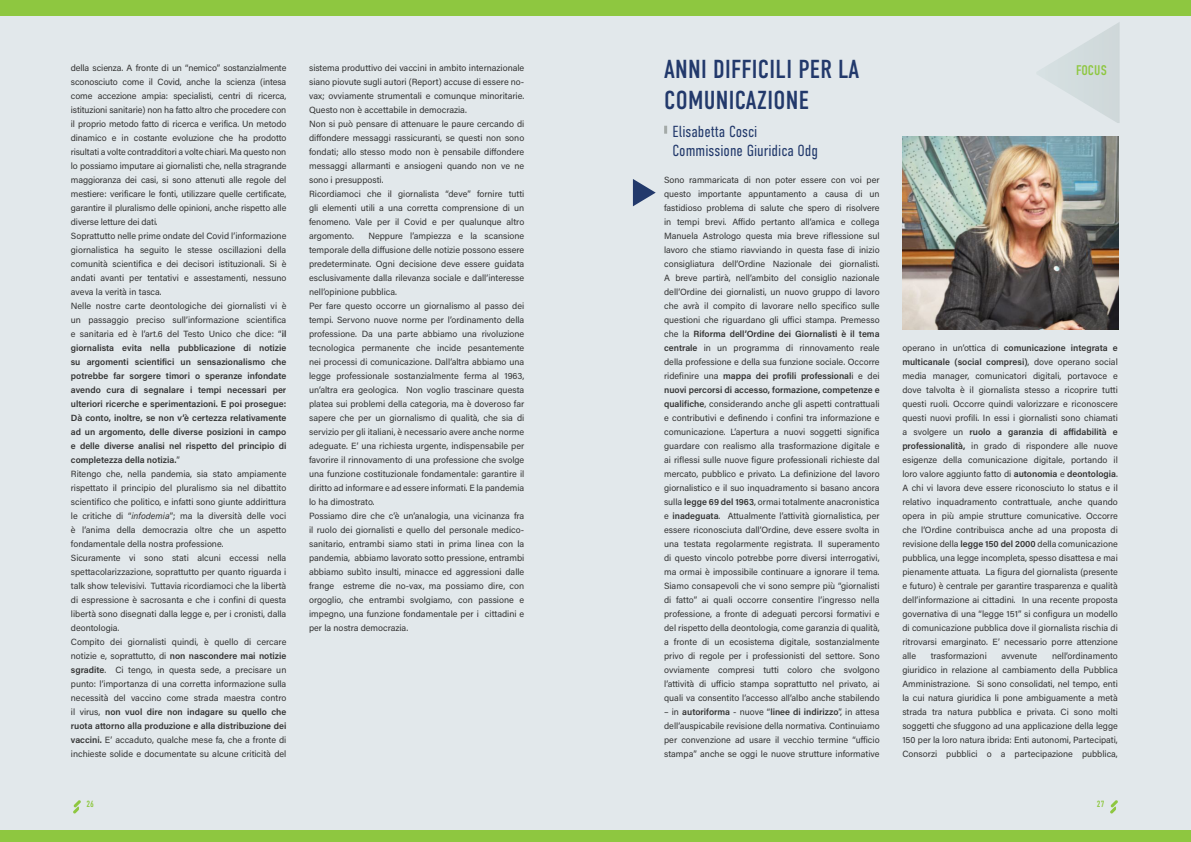
<style>
.page{position:relative;width:1191px;height:842px;background:#e2e8eb}
.page>*{position:absolute;margin:0;border:0;box-sizing:border-box;transform-origin:0 0}
.t1{font:26px "DIN Condensed";letter-spacing:.01em;color:#22396b}
.t2{font:300 16px "DIN Condensed";color:#22396b}
.t3{font:14px "DIN Condensed";letter-spacing:.01em;color:#8ec740}
.t4{font:9px/14px "Acumin Pro";color:#333;text-align:justify}
.t5{font:600 9px/14px "Acumin Pro";color:#333;text-align:justify}
.t6{font:9px "DIN Condensed";color:#8ec740}
.s1{font-weight:400}
.s2{font-style:italic}
.s3{font-weight:600}
</style>
<div class="page">
<svg style="left:1110px;top:800px;width:8px;height:13px"></svg>
<svg style="left:73px;top:800px;width:8px;height:13px"></svg>
<div style="left:0;top:0;width:1191px;height:15px;background:#8ec740"></div>
<div style="left:0;top:831px;width:1191px;height:11px;background:#8ec740"></div>
<svg style="left:1039px;top:23px;width:80px;height:100px"></svg>
<svg style="left:664px;top:126px;width:3px;height:8px"></svg>
<svg style="left:633px;top:179px;width:22px;height:27px"></svg>
<img style="left:902px;top:136px;width:216px;height:194px">
<p class="t4" style="left:71px;top:60px;width:217px">della scienza. A fronte di un “nemico” sostanzialmente sconosciuto come il Covid, anche la scienza (intesa come accezione ampia: specialisti, centri di ricerca, istituzioni sanitarie) non ha fatto altro che procedere con il proprio metodo fatto di ricerca e verifica. Un metodo dinamico e in costante evoluzione che ha prodotto risultati a volte contradditori a volte chiari. Ma questo non lo possiamo imputare ai giornalisti che, nella stragrande maggioranza dei casi, si sono attenuti alle regole del mestiere: verificare le fonti, utilizzare quelle certificate, garantire il pluralismo delle opinioni, anche rispetto alle diverse letture dei dati.</p>
<p class="t4" style="left:71px;top:228px;width:217px">Soprattutto nelle prime ondate del Covid l’informazione giornalistica ha seguito le stesse oscillazioni della comunità scientifica e dei decisori istituzionali. Si è andati avanti per tentativi e assestamenti, nessuno aveva la verità in tasca.</p>
<p class="t5" style="left:71px;top:298px;width:217px"><span class="s1">Nelle nostre carte deontologiche dei giornalisti vi è un passaggio preciso sull’informazione scientifica e sanitaria ed è l’art.6 del Testo Unico che dice: “</span>il giornalista evita nella pubblicazione di notizie su argomenti scientifici un sensazionalismo che potrebbe far sorgere timori o speranze infondate avendo cura di segnalare i tempi necessari per ulteriori ricerche e sperimentazioni. E poi prosegue:<br>Dà conto, inoltre, se non v’è certezza relativamente ad un argomento, delle diverse posizioni in campo e delle diverse analisi nel rispetto del principio di completezza della notizia.<span class="s1">”</span></p>
<p class="t4" style="left:71px;top:466px;width:217px">Ritengo che, nella pandemia, sia stato ampiamente rispettato il principio del pluralismo sia nel dibattito scientifico che politico, e infatti sono giunte addirittura le critiche di “<span class="s2">infodemia</span>”; ma la diversità delle voci è l’anima della democrazia oltre che un aspetto fondamentale della nostra professione.</p>
<p class="t4" style="left:71px;top:550px;width:217px">Sicuramente vi sono stati alcuni eccessi nella spettacolarizzazione, soprattutto per quanto riguarda i talk show televisivi. Tuttavia ricordiamoci che la libertà di espressione è sacrosanta e che i confini di questa libertà sono disegnati dalla legge e, per i cronisti, dalla deontologia.</p>
<p class="t4" style="left:71px;top:634px;width:217px">Compito dei giornalisti quindi, è quello di cercare notizie e, soprattutto, di <span class="s3">non nascondere mai notizie sgradite</span>. Ci tengo, in questa sede, a precisare un punto: l’importanza di una corretta informazione sulla necessità del vaccino come strada maestra contro il virus, <span class="s3">non vuol dire non indagare su quello che ruota attorno alla produzione e alla distribuzione dei vaccini.</span> E’ accaduto, qualche mese fa, che a fronte di inchieste solide e documentate su alcune criticità del</p>
<p class="t4" style="left:309px;top:60px;width:217px">sistema produttivo dei vaccini in ambito internazionale siano piovute sugli autori (Report) accuse di essere no&shy;vax; ovviamente strumentali e comunque minoritarie.<br>Questo non è accettabile in democrazia.</p>
<p class="t4" style="left:309px;top:116px;width:217px">Non si può pensare di attenuare le paure cercando di diffondere messaggi rassicuranti, se questi non sono fondati; allo stesso modo non è pensabile diffondere messaggi allarmanti e ansiogeni quando non ve ne sono i presupposti.</p>
<p class="t4" style="left:309px;top:186px;width:217px">Ricordiamoci che il giornalista “deve” fornire tutti gli elementi utili a una corretta comprensione di un fenomeno. Vale per il Covid e per qualunque altro argomento.</p>
<p class="t4" style="left:309px;top:228px;width:217px;text-indent:59px">Neppure l’ampiezza e la scansione temporale della diffusione delle notizie possono essere predeterminate. Ogni decisione deve essere guidata esclusivamente dalla rilevanza sociale e dall’interesse nell’opinione pubblica.</p>
<p class="t4" style="left:309px;top:298px;width:217px">Per fare questo occorre un giornalismo al passo dei tempi. Servono nuove norme per l’ordinamento della professione. Da una parte abbiamo una rivoluzione tecnologica permanente che incide pesantemente nei processi di comunicazione. Dall’altra abbiamo una legge professionale sostanzialmente ferma al 1963, un’altra era geologica. Non voglio trascinare questa platea sui problemi della categoria, ma è doveroso far sapere che per un giornalismo di qualità, che sia di servizio per gli italiani, è necessario avere anche norme adeguate. E’ una richiesta urgente, indispensabile per favorire il rinnovamento di una professione che svolge una funzione costituzionale fondamentale: garantire il diritto ad informare e ad essere informati. E la pandemia lo ha dimostrato.</p>
<p class="t4" style="left:309px;top:508px;width:217px">Possiamo dire che c’è un’analogia, una vicinanza fra il ruolo dei giornalisti e quello del personale medico&shy;sanitario, entrambi siamo stati in prima linea con la pandemia, abbiamo lavorato sotto pressione, entrambi abbiamo subìto insulti, minacce ed aggressioni dalle frange estreme die no-vax, ma possiamo dire, con orgoglio, che entrambi svolgiamo, con passione e impegno, una funzione fondamentale per i cittadini e per la nostra democrazia.</p>
<p class="t1" style="left:664px;top:54px;width:196px">ANNI DIFFICILI PER LA</p>
<h3 class="t3" style="left:1076px;top:62px;width:32px">FOCUS</h3>
<p class="t1" style="left:664px;top:85px;width:146px">COMUNICAZIONE</p>
<p class="t2" style="left:672px;top:122px;width:86px">Elisabetta Cosci</p>
<p class="t2" style="left:672px;top:141px;width:147px">Commissione Giuridica Odg</p>
<p class="t4" style="left:664px;top:172px;width:217px">Sono rammaricata di non poter essere con voi per questo importante appuntamento a causa di un fastidioso problema di salute che spero di risolvere in tempi brevi. Affido pertanto all’amica e collega Manuela Astrologo questa mia breve riflessione sul lavoro che stiamo riavviando in questa fase di inizio consigliatura dell’Ordine Nazionale dei giornalisti.<br>A breve partirà, nell’ambito del consiglio nazionale dell’Ordine dei giornalisti, un nuovo gruppo di lavoro che avrà il compito di lavorare nello specifico sulle questioni che riguardano gli uffici stampa. Premesso che la <span class="s3">Riforma dell’Ordine dei Giornalisti è il tema centrale</span> in un programma di rinnovamento reale della professione e della sua funzione sociale. Occorre ridefinire una <span class="s3">mappa dei profili professional</span>i e dei <span class="s3">nuovi percorsi di accesso, formazione, competenze e qualifiche</span>, considerando anche gli aspetti contrattuali e contributivi e definendo i confini tra informazione e comunicazione. L’apertura a nuovi soggetti significa guardare con realismo alla trasformazione digitale e ai riflessi sulle nuove figure professionali richieste dal mercato, pubblico e privato. La definizione del lavoro giornalistico e il suo inquadramento si basano ancora sulla <span class="s3">legge 69 del 1963</span>, ormai totalmente anacronistica e <span class="s3">inadeguata</span>. Attualmente l’attività giornalistica, per essere riconosciuta dall’Ordine, deve essere svolta in una testata regolarmente registrata. Il superamento di questo vincolo potrebbe porre diversi interrogativi, ma ormai è impossibile continuare a ignorare il tema.<br>Siamo consapevoli che vi sono sempre più “giornalisti di fatto” ai quali occorre consentire l’ingresso nella professione, a fronte di adeguati percorsi formativi e del rispetto della deontologia, come garanzia di qualità, a fronte di un ecosistema digitale, sostanzialmente privo di regole per i professionisti del settore. Sono ovviamente compresi tutti coloro che svolgono l’attività di ufficio stampa soprattutto nel privato, ai quali va consentito l’accesso all’albo anche stabilendo</p>
<p class="t4" style="left:664px;top:704px;width:217px">– in <span class="s3">autoriforma</span> - nuove “<span class="s3">linee di indirizzo</span>”, in attesa dell’auspicabile revisione della normativa. Continuiamo per convenzione ad usare il vecchio termine “ufficio stampa” anche se oggi le nuove strutture informative</p>
<p class="t4" style="left:902px;top:340px;width:217px">operano in un’ottica di <span class="s3">comunicazione integrata e multicanale (social compresi)</span>, dove operano social media manager, comunicatori digitali, portavoce e dove talvolta è il giornalista stesso a ricoprire tutti questi ruoli. Occorre quindi valorizzare e riconoscere questi nuovi profili. In essi i giornalisti sono chiamati a svolgere un <span class="s3">ruolo a garanzia di affidabilità e professionalità,</span> in grado di rispondere alle nuove esigenze della comunicazione digitale, portando il loro valore aggiunto fatto di <span class="s3">autonomia</span> e <span class="s3">deontologia</span>.<br>A chi vi lavora deve essere riconosciuto lo status e il relativo inquadramento contrattuale, anche quando opera in più ampie strutture comunicative. Occorre che l’Ordine contribuisca anche ad una proposta di revisione della <span class="s3">legge 150 del 2000</span> della comunicazione pubblica, una legge incompleta, spesso disattesa e mai pienamente attuata. La figura del giornalista (presente e futuro) è centrale per garantire trasparenza e qualità dell’informazione ai cittadini. In una recente proposta governativa di una “legge 151” si configura un modello di comunicazione pubblica dove il giornalista rischia di ritrovarsi emarginato. E’ necessario porre attenzione alle</p>
<p class="t4" style="left:930px;top:648px;width:57px">trasformazioni</p>
<p class="t4" style="left:1001px;top:648px;width:37px">avvenute</p>
<p class="t4" style="left:902px;top:648px;width:217px;text-indent:150px">nell’ordinamento giuridico in relazione al cambiamento della Pubblica Amministrazione. Si sono consolidati, nel tempo, enti la cui natura giuridica li pone ambiguamente a metà strada tra natura pubblica e privata. Ci sono molti soggetti che sfuggono ad una applicazione della legge 150 per la loro natura ibrida: Enti autonomi, Partecipati, Consorzi pubblici o a partecipazione pubblica,</p>
<p class="t6" style="left:86px;top:798px;width:9px">26</p>
<p class="t6" style="left:1097px;top:798px;width:9px">27</p>
</div>
